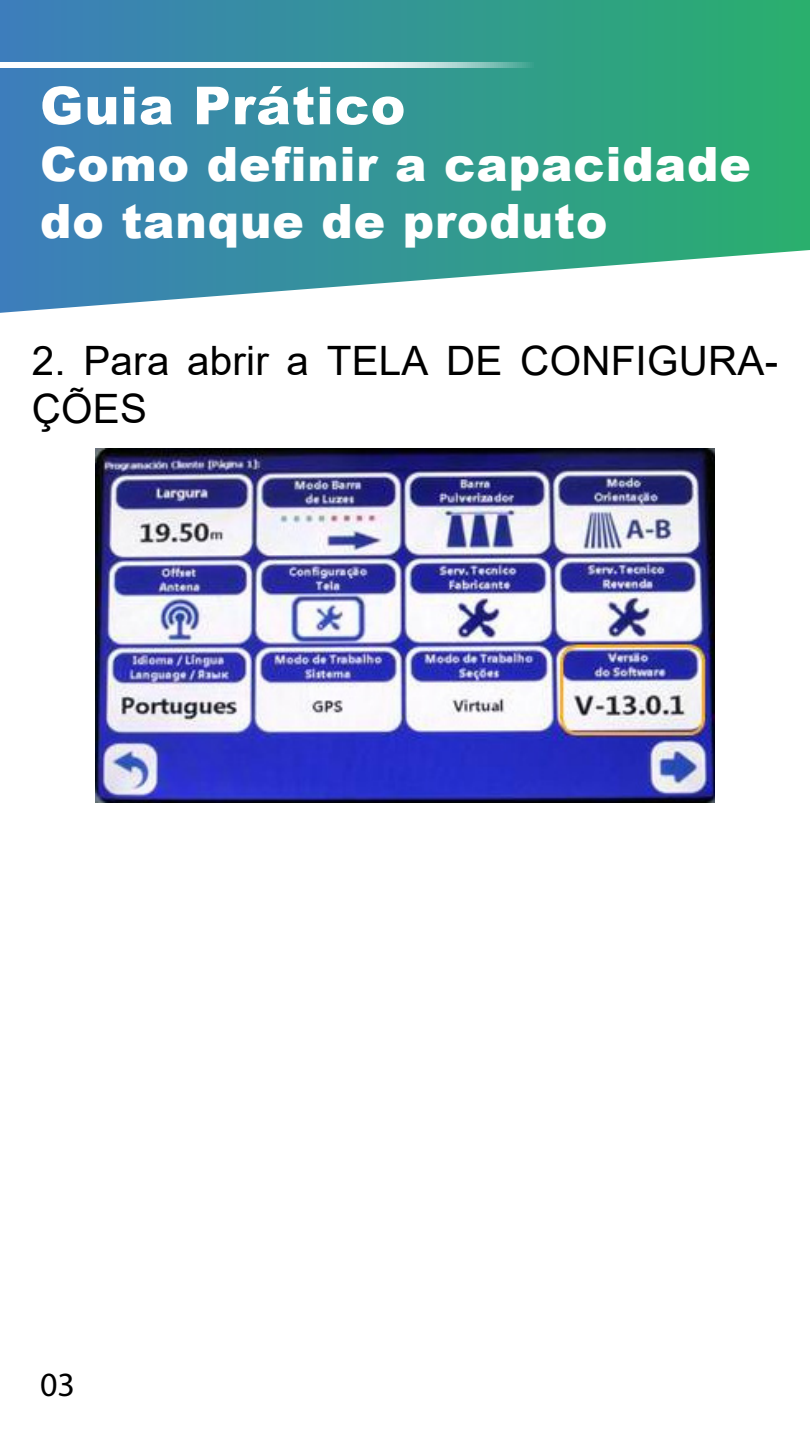
<style>
.page{position:relative;width:810px;height:1440px;background:#fff}
.page>*{position:absolute;margin:0;border:0;box-sizing:border-box;transform-origin:0 0}
.t1{font:900 52.43px "Arial";letter-spacing:.02em;color:#fff}
.t2{font:900 47.25px/56.7px "Arial";letter-spacing:.02em;color:#fff}
.t3{font:40.5px/48.6px "Arial";letter-spacing:.005em;color:#000}
.t4{font:34.05px "Myriad Pro";color:#000}
</style>
<div class="page">
<img style="left:96px;top:449px;width:618px;height:353px">
<svg style="left:0;top:0;width:810px;height:313px;background:#48a0a0"></svg>
<svg style="left:0;top:63px;width:534px;height:5px"></svg>
<p class="t1" style="left:40px;top:67px;width:367px">Guia Prático</p>
<p class="t2" style="left:40px;top:134px;width:712px">Como definir a capacidade do tanque de produto</p>
<p class="t3" style="left:32px;top:336px;width:748px">2. Para abrir a TELA DE CONFIGURA-<br>ÇÕES</p>
<p class="t4" style="left:40px;top:1364px;width:36px">03</p>
</div>
